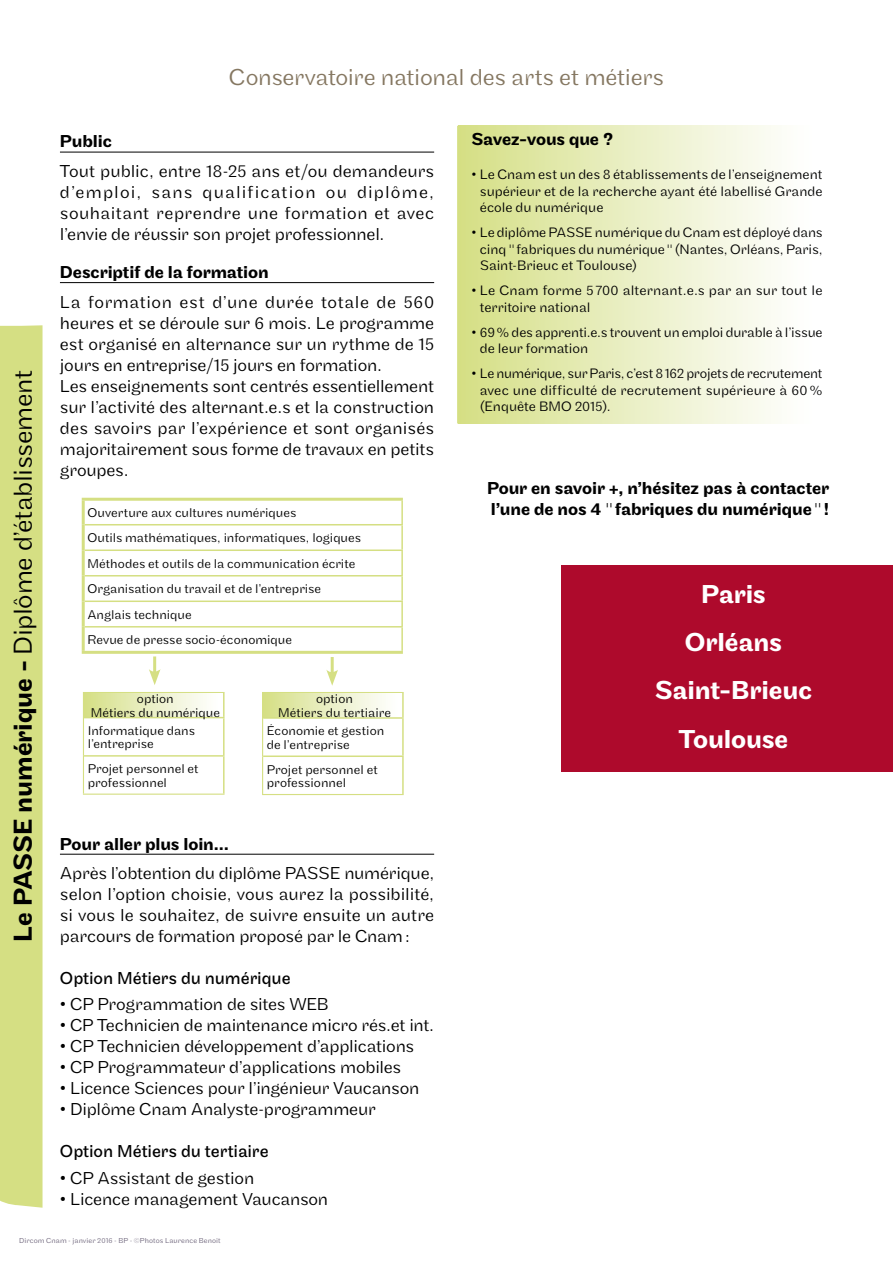
<style>
.page{position:relative;width:893px;height:1263px;background:#fff}
.page>*{position:absolute;margin:0;border:0;box-sizing:border-box;transform-origin:0 0}
.t1{font:300 27px "Maple";letter-spacing:-.01em;color:#000}
.t2{font:500 27px/48.3px "Maple";letter-spacing:-.01em;color:#fff;text-align:center}
.t3{font:300 24px "Maple";letter-spacing:-.015em;color:#857761}
.t4{font:300 18px/21px "Maple";letter-spacing:-.01em;color:#000;text-align:justify}
.t5{font:500 18px/21px "Maple";letter-spacing:-.005em;color:#000}
.t6{font:18px "Maple";letter-spacing:-.005em;color:#000}
.t7{font:300 14.25px/16.5px "Maple";color:#000;text-align:justify}
.t8{font:300 13.2px/13.5px "Maple";letter-spacing:.005em;color:#000}
.t9{font:300 7.5px "Maple";letter-spacing:.015em;color:#6e657b}
.s1{font-weight:500}
.s2{font-weight:300}
</style>
<div class="page">
<hr style="left:60px;top:152px;width:374px;height:1px;background:#000">
<hr style="left:60px;top:282px;width:374px;height:1px;background:#000">
<hr style="left:60px;top:854px;width:374px;height:1px;background:#000">
<div style="left:0;top:325px;width:43px;height:883px;background:#d5df83"></div>
<div style="left:459px;top:126px;width:370px;height:297px;background:linear-gradient(to right,#d6df88,#fff)"></div>
<hr style="left:457px;top:126px;width:3px;height:297px;background:#d5df83">
<div style="left:561px;top:566px;width:332px;height:206px;background:#ae0a2c"></div>
<div style="left:83px;top:692px;width:141px;height:26px;background:linear-gradient(to right,#d5df87,#fff)"></div>
<svg style="left:83px;top:693px;width:1px;height:25px"></svg>
<hr style="left:83px;top:692px;width:142px;height:1px;background:#d5df83">
<hr style="left:83px;top:718px;width:1px;height:38px;background:#d5df83">
<hr style="left:83px;top:756px;width:1px;height:37px;background:#d5df83">
<hr style="left:83px;top:793px;width:142px;height:2px;background:#d5df83">
<hr style="left:223px;top:693px;width:2px;height:24px;background:#d5df83">
<hr style="left:84px;top:717px;width:141px;height:1px;background:#d5df83">
<hr style="left:223px;top:718px;width:2px;height:37px;background:#d5df83">
<hr style="left:84px;top:755px;width:141px;height:2px;background:#d5df83">
<hr style="left:223px;top:757px;width:2px;height:36px;background:#d5df83">
<div style="left:263px;top:692px;width:140px;height:26px;background:linear-gradient(to right,#d6df88,#fff)"></div>
<svg style="left:262px;top:693px;width:1px;height:25px"></svg>
<hr style="left:262px;top:692px;width:142px;height:1px;background:#d5df83">
<hr style="left:262px;top:718px;width:1px;height:38px;background:#d5df83">
<hr style="left:262px;top:756px;width:1px;height:38px;background:#d5df83">
<hr style="left:262px;top:794px;width:142px;height:1px;background:#d5df83">
<hr style="left:402px;top:693px;width:2px;height:24px;background:#d5df83">
<hr style="left:263px;top:717px;width:141px;height:2px;background:#d5df83">
<hr style="left:402px;top:719px;width:2px;height:36px;background:#d5df83">
<hr style="left:263px;top:755px;width:141px;height:2px;background:#d5df83">
<hr style="left:402px;top:757px;width:2px;height:37px;background:#d5df83">
<hr style="left:153px;top:656px;width:3px;height:19px;background:#d5df83">
<svg style="left:149px;top:669px;width:12px;height:16px"></svg>
<hr style="left:331px;top:657px;width:3px;height:18px;background:#d5df83">
<svg style="left:326px;top:670px;width:12px;height:16px"></svg>
<hr style="left:82px;top:498px;width:321px;height:3px;background:#d5df83">
<hr style="left:82px;top:501px;width:3px;height:24px;background:#d5df83">
<hr style="left:82px;top:525px;width:3px;height:25px;background:#d5df83">
<hr style="left:82px;top:550px;width:3px;height:26px;background:#d5df83">
<hr style="left:82px;top:576px;width:3px;height:25px;background:#d5df83">
<hr style="left:82px;top:601px;width:3px;height:26px;background:#d5df83">
<hr style="left:82px;top:627px;width:3px;height:24px;background:#d5df83">
<hr style="left:82px;top:651px;width:321px;height:3px;background:#d5df83">
<hr style="left:401px;top:501px;width:2px;height:23px;background:#d5df83">
<hr style="left:85px;top:524px;width:318px;height:1px;background:#d5df83">
<hr style="left:401px;top:525px;width:2px;height:24px;background:#d5df83">
<hr style="left:85px;top:549px;width:318px;height:2px;background:#d5df83">
<hr style="left:401px;top:551px;width:2px;height:24px;background:#d5df83">
<hr style="left:85px;top:575px;width:318px;height:1px;background:#d5df83">
<hr style="left:401px;top:576px;width:2px;height:24px;background:#d5df83">
<hr style="left:85px;top:600px;width:318px;height:2px;background:#d5df83">
<hr style="left:401px;top:602px;width:2px;height:24px;background:#d5df83">
<hr style="left:85px;top:626px;width:318px;height:1px;background:#d5df83">
<hr style="left:401px;top:627px;width:2px;height:24px;background:#d5df83">
<h1 class="t1" style="left:8px;top:941px;width:573px;rotate:-90deg"><span class="s1">Le Passe numérique -</span> Diplôme d’établissement</h1>
<h2 class="t3" style="left:229px;top:64px;width:437px">Conservatoire national des arts et métiers</h2>
<p class="t5" style="left:60px;top:131px;width:53px">Public</p>
<p class="t4" style="left:60px;top:161px;width:376px">Tout public, entre 18-25 ans et/ou demandeurs d’emploi, sans qualification ou diplôme, souhaitant reprendre une formation et avec l’envie de réussir son projet professionnel.</p>
<p class="t5" style="left:60px;top:262px;width:210px">Descriptif de la formation</p>
<p class="t4" style="left:60px;top:291px;width:376px;text-align:left">La formation est d’une durée totale de 560 heures et se déroule sur 6 mois. Le programme est organisé en alternance sur un rythme de 15 jours en entreprise/15 jours en formation.<br>Les enseignements sont centrés essentiellement sur l’activité des alternant.e.s et la construction des savoirs par l’expérience et sont organisés majoritairement sous forme de travaux en petits groupes.</p>
<p class="t8" style="left:87px;top:500px;width:275px;line-height:25.3px">Ouverture aux cultures numériques<br>Outils mathématiques, informatiques, logiques Méthodes et outils de la communication écrite Organisation du travail et de l’entreprise Anglais technique<br>Revue de presse socio-économique</p>
<p class="t8" style="left:91px;top:692px;width:131px;text-align:center">option<br>Métiers du numérique</p>
<p class="t8" style="left:88px;top:724px;width:109px">Informatique dans l’entreprise</p>
<p class="t8" style="left:88px;top:762px;width:112px">Projet personnel et professionnel</p>
<p class="t8" style="left:278px;top:692px;width:114px;text-align:center">option<br>Métiers du tertiaire</p>
<p class="t8" style="left:267px;top:724px;width:119px">Économie et gestion de l’entreprise</p>
<p class="t8" style="left:267px;top:763px;width:112px">Projet personnel et professionnel</p>
<p class="t5" style="left:60px;top:834px;width:171px">Pour aller plus loin…</p>
<p class="t4" style="left:60px;top:863px;width:376px">Après l’obtention du diplôme PASSE numérique, selon l’option choisie, vous aurez la possibilité, si vous le souhaitez, de suivre ensuite un autre parcours de formation proposé par le Cnam:</p>
<p class="t6" style="left:60px;top:968px;width:232px">Option Métiers du numérique</p>
<p class="t4" style="left:60px;top:993px;width:270px">• CP Programmation de sites WEB</p>
<p class="t4" style="left:60px;top:1014px;width:376px">• CP Technicien de maintenance micro rés.et int.</p>
<p class="t4" style="left:60px;top:1035px;width:356px">• CP Technicien développement d’applications</p>
<p class="t4" style="left:60px;top:1056px;width:343px">• CP Programmateur d’applications mobiles</p>
<p class="t4" style="left:60px;top:1077px;width:361px">• Licence Sciences pour l’ingénieur Vaucanson</p>
<p class="t4" style="left:60px;top:1098px;width:317px">• Diplôme Cnam Analyste-programmeur</p>
<p class="t6" style="left:60px;top:1140px;width:210px">Option Métiers du tertiaire</p>
<p class="t4" style="left:60px;top:1167px;width:196px">• CP Assistant de gestion</p>
<p class="t4" style="left:60px;top:1188px;width:270px">• Licence management Vaucanson</p>
<p class="t5" style="left:471px;top:129px;width:143px">Savez-vous que ?</p>
<p class="t7" style="left:480px;top:166px;width:344px;text-indent:-9px">• Le Cnam est un des 8 établissements de l’enseignement supérieur et de la recherche ayant été labellisé Grande école du numérique</p>
<p class="t7" style="left:480px;top:224px;width:344px;text-indent:-9px">• Le diplôme PASSE numérique du Cnam est déployé dans cinq " fabriques du numérique" (Nantes, Orléans, Paris, Saint-Brieuc et Toulouse)</p>
<p class="t7" style="left:480px;top:282px;width:344px;text-indent:-9px">• Le Cnam forme 5 700 alternant.e.s par an sur tout le territoire national</p>
<p class="t7" style="left:480px;top:324px;width:344px;text-indent:-9px">• 69% des apprenti.e.s trouvent un emploi durable à l’issue de leur formation</p>
<p class="t7" style="left:480px;top:365px;width:344px;text-indent:-9px">• Le numérique, sur Paris, c’est 8162 projets de recrutement avec une difficulté de recrutement supérieure à 60% (Enquête BMO 2015).</p>
<p class="t5" style="left:487px;top:477px;width:344px">Pour en savoir +, n’hésitez pas à contacter l’une de nos 4 <span class="s2">"</span> fabriques du numérique<span class="s2">"</span> !</p>
<h1 class="t2" style="left:655px;top:570px;width:159px">Paris<br>Orléans<br>Saint-Brieuc<br>Toulouse</h1>
<p class="t9" style="left:19px;top:1236px;width:203px">Dircom Cnam - janvier 2016 - BP - ©Photos Laurence Benoit</p>
</div>
